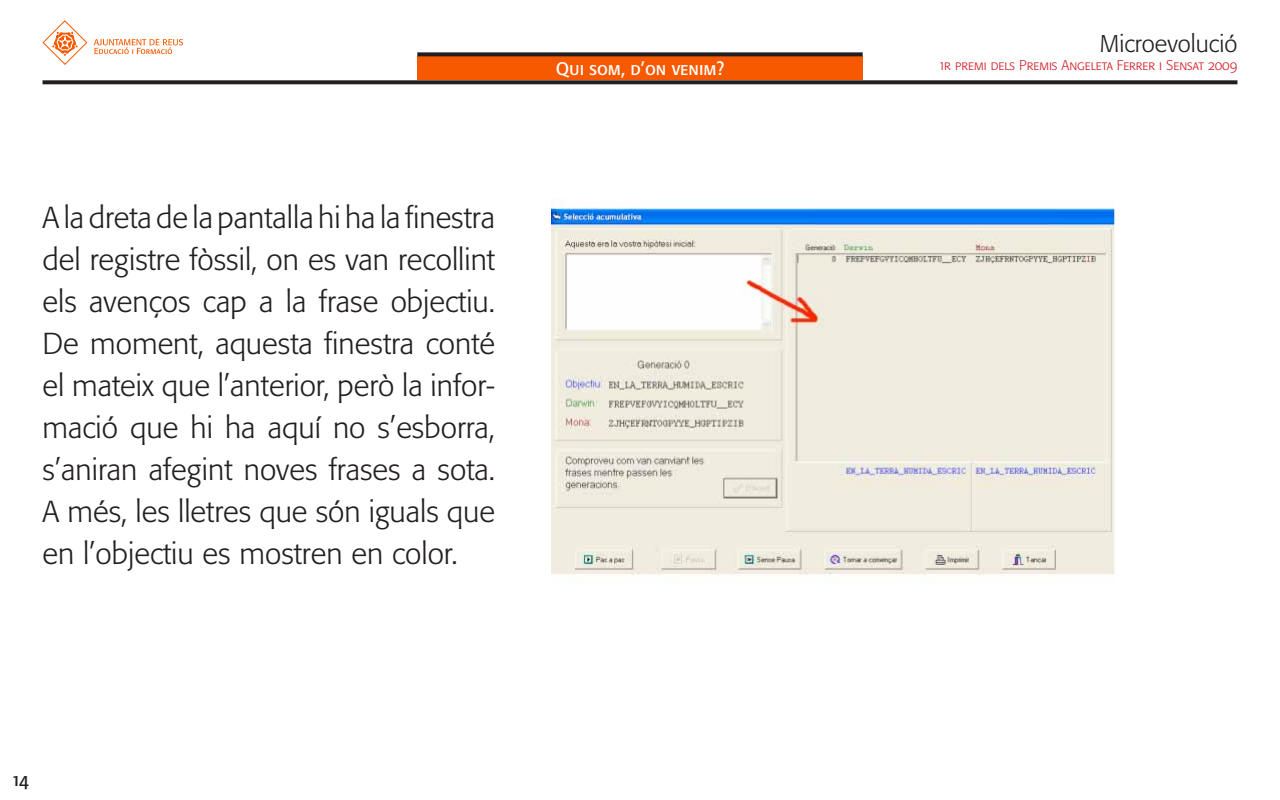
<style>
.page{position:relative;width:1280px;height:800px;background:#fff}
.page>*{position:absolute;margin:0;border:0;box-sizing:border-box;transform-origin:0 0}
.t1{font:300 30px/42px "Formata";color:#231f20;text-align:justify}
.t2{font:300 24px "Formata";color:#231f20}
.t3{font:18px "Formata Regular SC";color:#fff}
.t4{font:18px "Formata Regular SC";color:#231f20}
.t5{font:14px "Formata Light SC";color:#d1232a}
</style>
<div class="page">
<svg style="left:94px;top:39px;width:89px;height:15px"></svg>
<svg style="left:42px;top:20px;width:46px;height:45px"></svg>
<div style="left:417px;top:56px;width:446px;height:24px;background:#f75900"></div>
<img style="left:551px;top:200px;width:563px;height:376px">
<svg style="left:43px;top:80px;width:1194px;height:4px;background:#343031"></svg>
<svg style="left:417px;top:52px;width:446px;height:4px;background:#373334"></svg>
<p class="t1" style="left:43px;top:197px;width:454px">A la dreta de la pantalla hi ha la finestra del registre fòssil, on es van recollint els avenços cap a la frase objectiu.<br>De moment, aquesta finestra conté el mateix que l’anterior, però la infor&shy;mació que hi ha aquí no s’esborra, s’aniran afegint noves frases a sota.<br>A més, les lletres que són iguals que en l’objectiu es mostren en color.</p>
<p class="t3" style="left:556px;top:58px;width:170px">Qui som, d’on venim?</p>
<p class="t4" style="left:14px;top:769px;width:17px">14</p>
<p class="t2" style="left:1100px;top:29px;width:139px">Microevolució</p>
<p class="t5" style="left:940px;top:57px;width:299px">1r premi dels Premis Angeleta Ferrer i Sensat 2009</p>
</div>
